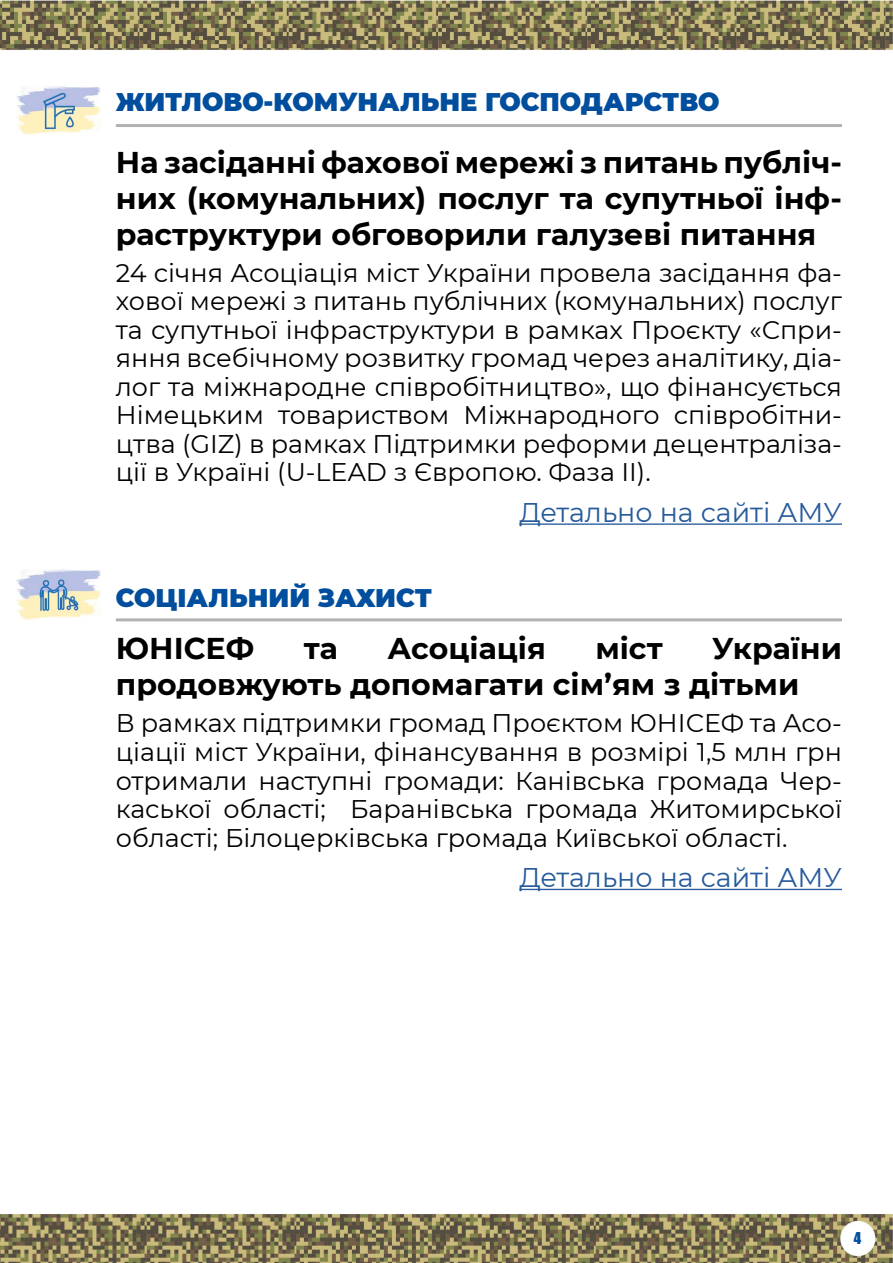
<style>
.page{position:relative;width:893px;height:1263px;background:#fff}
.page>*{position:absolute;margin:0;border:0;box-sizing:border-box;transform-origin:0 0}
.t1{font:700 30px/36px "Montserrat";color:#000;text-align:justify}
.t2{font:27px "Montserrat";color:#275b9b}
.t3{font:25.5px/28.5px "Montserrat";color:#000;text-align:justify}
.t4{font:900 25.5px "Montserrat";color:#004e9d}
.t5{font:15px "Impact";color:#004e9d}
</style>
<div class="page">
<img style="left:0;top:0;width:893px;height:50px">
<img style="left:0;top:1213px;width:893px;height:50px">
<img style="left:17px;top:86px;width:84px;height:49px">
<hr style="left:116px;top:124px;width:726px;height:3px;background:#b3b2b2">
<hr style="left:519px;top:523px;width:323px;height:2px;background:#275b9b">
<img style="left:17px;top:570px;width:84px;height:51px">
<hr style="left:116px;top:618px;width:726px;height:3px;background:#b3b2b2">
<hr style="left:519px;top:889px;width:323px;height:1px;background:#275b9b">
<p class="t4" style="left:116px;top:83px;width:605px">ЖИТЛОВО-КОМУНАЛЬНЕ ГОСПОДАРСТВО</p>
<p class="t1" style="left:116px;top:142px;width:728px">На засіданні фахової мережі з питань публіч&shy;них (комунальних) послуг та супутньої інф&shy;раструктури обговорили галузеві питання</p>
<p class="t3" style="left:116px;top:257px;width:728px">24 січня Асоціація міст України провела засідання фа&shy;хової мережі з питань публічних (комунальних) послуг та супутньої інфраструктури в рамках Проєкту «Спри&shy;яння всебічному розвитку громад через аналітику, діа&shy;лог та міжнародне співробітництво», що фінансується Німецьким товариством Міжнародного співробітни&shy;цтва (GIZ) в рамках Підтримки реформи децентраліза&shy;ції в Україні (U-LEAD з Європою. Фаза II).</p>
<p class="t2" style="left:519px;top:494px;width:324px">Детально на сайті АМУ</p>
<p class="t4" style="left:116px;top:579px;width:318px">СОЦІАЛЬНИЙ ЗАХИСТ</p>
<p class="t1" style="left:116px;top:629px;width:140px">ЮНІСЕФ</p>
<p class="t1" style="left:304px;top:629px;width:36px">та</p>
<p class="t1" style="left:387px;top:629px;width:160px">Асоціація</p>
<p class="t1" style="left:595px;top:629px;width:69px">міст</p>
<p class="t1" style="left:116px;top:629px;width:728px;text-indent:596px">України продовжують допомагати сім’ям з дітьми</p>
<p class="t3" style="left:116px;top:708px;width:728px">В рамках підтримки громад Проєктом ЮНІСЕФ та Асо&shy;ціації міст України, фінансування в розмірі 1,5 млн грн отримали наступні громади: Канівська громада Чер&shy;каської області; Баранівська громада Житомирської області; Білоцерківська громада Київської області.</p>
<p class="t2" style="left:519px;top:859px;width:324px">Детально на сайті АМУ</p>
<p class="t5" style="left:854px;top:1226px;width:9px">4</p>
</div>
